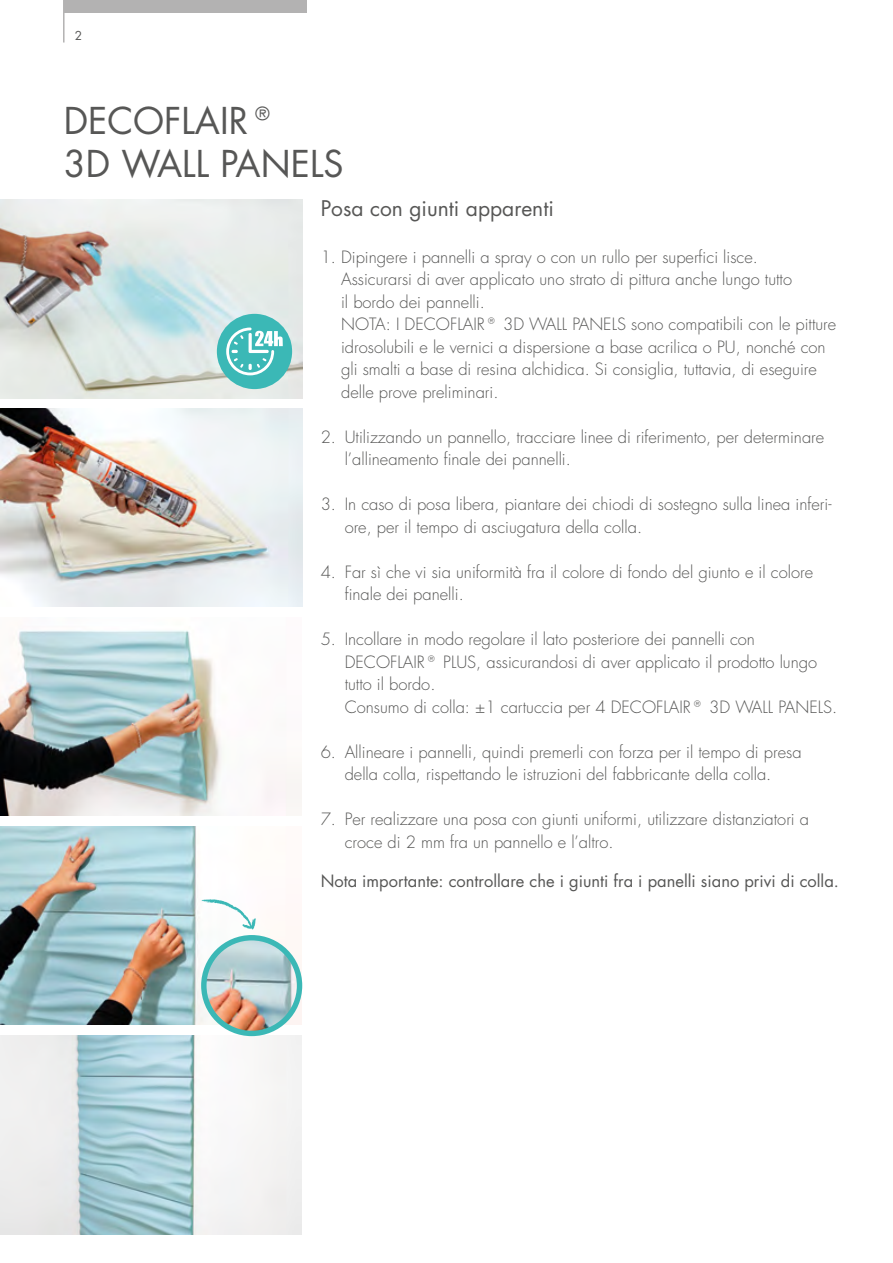
<style>
.page{position:relative;width:893px;height:1263px;background:#fff}
.page>*{position:absolute;margin:0;border:0;box-sizing:border-box;transform-origin:0 0}
.t1{font:36px/43.2px "Futura CE";color:#575756}
.t2{font:21px "Futura CE";color:#575756}
.t3{font:300 16.5px/22.5px "Futura CE";color:#575756}
.t4{font:16.5px "Futura CE";color:#575756}
.t5{font:12px "Futura CE";color:#575756}
</style>
<div class="page">
<hr style="left:63px;top:0;width:2px;height:43px;background:#b3b2b2">
<div style="left:65px;top:0;width:242px;height:13px;background:#b3b2b2"></div>
<img style="left:0;top:408px;width:302px;height:198px">
<img style="left:0;top:631px;width:302px;height:184px">
<img style="left:0;top:826px;width:302px;height:199px">
<img style="left:0;top:1036px;width:302px;height:198px">
<img style="left:0;top:200px;width:302px;height:198px">
<div style="left:217px;top:314px;width:75px;height:75px;background:#3bb8b6;border-radius:50%"></div>
<svg style="left:226px;top:328px;width:57px;height:47px"></svg>
<div style="left:201px;top:935px;width:101px;height:101px;background:#3bb8b6;border-radius:50%"></div>
<svg style="left:201px;top:899px;width:55px;height:30px"></svg>
<img style="left:207px;top:940px;width:90px;height:91px;border-radius:45px">
<p class="t5" style="left:75px;top:28px;width:9px">2</p>
<h1 class="t1" style="left:64px;top:100px;width:215px">DECOFLAIR®<br>3D Wall</h1>
<h1 class="t1" style="left:220px;top:143px;width:125px">panels</h1>
<p class="t2" style="left:321px;top:195px;width:235px">Posa con giunti apparenti</p>
<p class="t3" style="left:341px;top:245px;width:497px;text-indent:-20px">1. Dipingere i pannelli a spray o con un rullo per superfici lisce.<br>Assicurarsi di aver applicato uno strato di pittura anche lungo tutto<br>il bordo dei pannelli.<br>NOTA: I DECOFLAIR® 3D WALL PANELS sono compatibili con le pitture idrosolubili e le vernici a dispersione a base acrilica o PU, nonché con gli smalti a base di resina alchidica. Si consiglia, tuttavia, di eseguire delle prove preliminari.</p>
<p class="t3" style="left:345px;top:426px;width:481px;text-indent:-24px">2. Utilizzando un pannello, tracciare linee di riferimento, per determinare l’allineamento finale dei pannelli.</p>
<p class="t3" style="left:345px;top:493px;width:488px;text-indent:-24px">3. In caso di posa libera, piantare dei chiodi di sostegno sulla linea inferi&shy;ore, per il tempo di asciugatura della colla.</p>
<p class="t3" style="left:345px;top:561px;width:470px;text-indent:-24px">4. Far sì che vi sia uniformità fra il colore di fondo del giunto e il colore finale dei panelli.</p>
<p class="t3" style="left:345px;top:628px;width:494px;text-indent:-24px">5. Incollare in modo regolare il lato posteriore dei pannelli con DECOFLAIR® PLUS, assicurandosi di aver applicato il prodotto lungo tutto il bordo.<br>Consumo di colla: ±1 cartuccia per 4 DECOFLAIR® 3D WALL PANELS.</p>
<p class="t3" style="left:321px;top:741px;width:482px;text-align:center">6. Allineare i pannelli, quindi premerli con forza per il tempo di presa della colla, rispettando le istruzioni del fabbricante della colla.</p>
<p class="t3" style="left:345px;top:808px;width:466px;text-indent:-24px">7. Per realizzare una posa con giunti uniformi, utilizzare distanziatori a croce di 2 mm fra un pannello e l’altro.</p>
<p class="t4" style="left:321px;top:870px;width:520px">Nota importante: controllare che i giunti fra i panelli siano privi di colla.</p>
</div>
